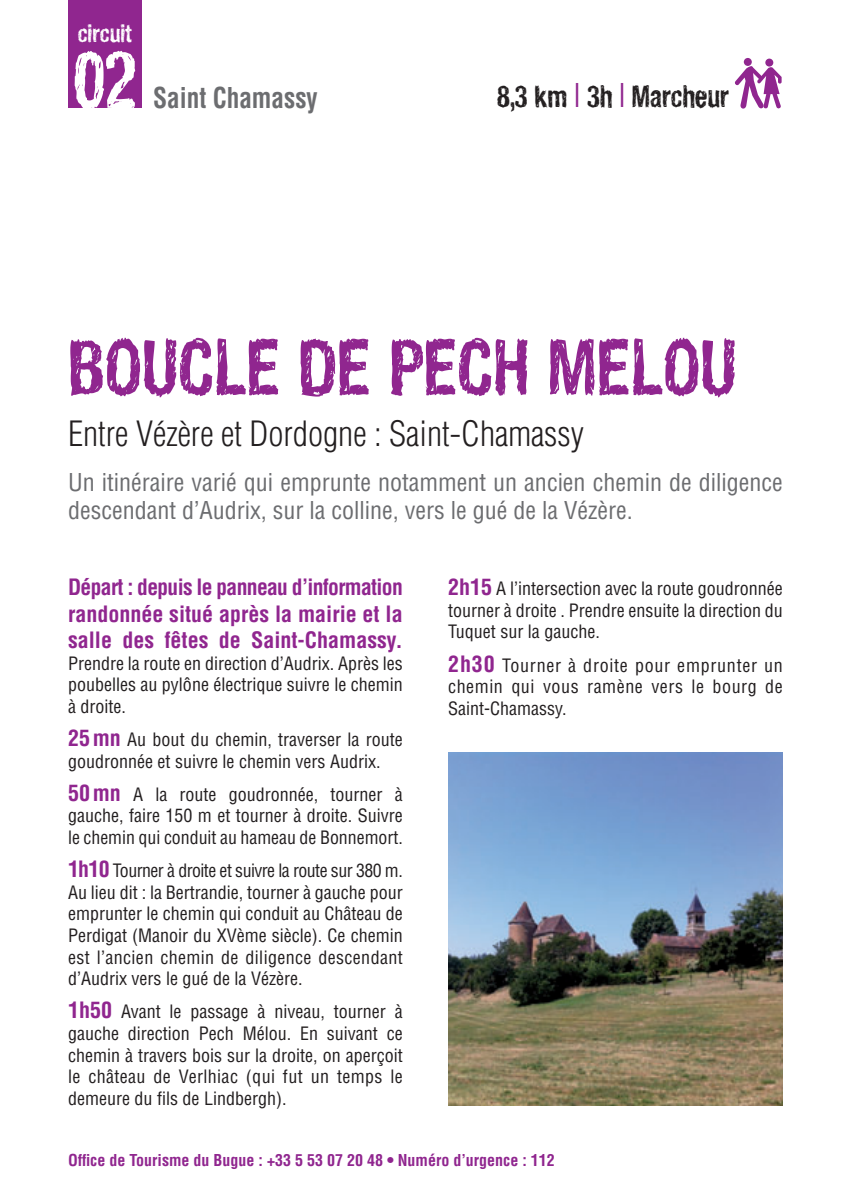
<style>
.page{position:relative;width:851px;height:1191px;background:#fff}
.page>*{position:absolute;margin:0;border:0;box-sizing:border-box;transform-origin:0 0}
.t1{font:700 80px "Hand Vetica";color:#fff;scale:.8 1}
.t2{font:700 76px "Hand Vetica";color:#90268f;scale:.9 1}
.t3{font:300 condensed 34px "Helvetica";color:#231f20}
.t4{font:700 30px "Hand Vetica";color:#231f20;scale:.85 1}
.t5{font:700 condensed 28px "Helvetica";color:#6c6d70;scale:.9 1}
.t6{font:condensed 24px/28px "Helvetica";color:#6c6d70}
.t7{font:700 24px "Hand Vetica";color:#fff;scale:.9 1}
.t8{font:700 condensed 22px/26.4px "Helvetica";color:#90268f;text-align:justify}
.t9{font:condensed 18px/21.6px "Helvetica";color:#231f20;text-align:justify}
.t10{font:700 condensed 16px "Helvetica";color:#90268f}
.s1{font-family:"Helvetica";font-weight:400;font-stretch:condensed;font-size:32px;color:#90268f}
.s2{font-weight:700;font-size:22px;color:#90268f}
</style>
<div class="page">
<div style="left:68px;top:0;width:74px;height:108px;background:#90268f"></div>
<img style="left:448px;top:752px;width:334px;height:354px">
<div style="left:743px;top:58px;width:8px;height:8px;background:#90268f;border-radius:50%"></div>
<div style="left:765px;top:59px;width:8px;height:8px;background:#90268f;border-radius:50%"></div>
<svg style="left:734px;top:66px;width:47px;height:43px"></svg>
<h3 class="t7" style="left:78px;top:19px;width:62px">circuit</h3>
<h1 class="t1" style="left:73px;top:31px;width:81px">02</h1>
<h3 class="t5" style="left:153px;top:87px;width:184px">Saint Chamassy</h3>
<h3 class="t4" style="left:496px;top:78px;width:274px">8,3 km <span class="s1">l</span> 3h <span class="s1">l</span> Marcheur</h3>
<h2 class="t2" style="left:68px;top:321px;width:744px">BOUCLE DE PECH MELOU</h2>
<h3 class="t3" style="left:68px;top:421px;width:517px">Entre Vézère et Dordogne : Saint-Chamassy</h3>
<h3 class="t6" style="left:68px;top:470px;width:716px">Un itinéraire varié qui emprunte notamment un ancien chemin de diligence descendant d’Audrix, sur la colline, vers le gué de la Vézère.</h3>
<p class="t8" style="left:68px;top:576px;width:336px">Départ : depuis le panneau d’information randonnée situé après la mairie et la salle des fêtes de Saint-Chamassy.</p>
<p class="t9" style="left:68px;top:653px;width:336px">Prendre la route en direction d’Audrix. Après les poubelles au pylône électrique suivre le chemin à droite.</p>
<p class="t9" style="left:68px;top:730px;width:336px"><span class="s2">25 mn</span> Au bout du chemin, traverser la route goudronnée et suivre le chemin vers Audrix.</p>
<p class="t9" style="left:68px;top:785px;width:336px"><span class="s2">50 mn</span> A la route goudronnée, tourner à gauche, faire 150 m et tourner à droite. Suivre le chemin qui conduit au hameau de Bonnemort.</p>
<p class="t9" style="left:68px;top:861px;width:336px"><span class="s2">1h10</span> Tourner à droite et suivre la route sur 380 m.<br>Au lieu dit : la Bertrandie, tourner à gauche pour emprunter le chemin qui conduit au Château de Perdigat (Manoir du XVème siècle). Ce chemin est l’ancien chemin de diligence descendant d’Audrix vers le gué de la Vézère.</p>
<p class="t9" style="left:68px;top:1002px;width:336px"><span class="s2">1h50</span> Avant le passage à niveau, tourner à gauche direction Pech Mélou. En suivant ce chemin à travers bois sur la droite, on aperçoit le château de Verlhiac (qui fut un temps le demeure du fils de Lindbergh).</p>
<p class="t9" style="left:448px;top:579px;width:336px"><span class="s2">2h15</span> A l’intersection avec la route goudronnée tourner à droite . Prendre ensuite la direction du Tuquet sur la gauche.</p>
<p class="t9" style="left:448px;top:655px;width:336px"><span class="s2">2h30</span> Tourner à droite pour emprunter un chemin qui vous ramène vers le bourg de Saint-Chamassy.</p>
<p class="t10" style="left:68px;top:1154px;width:488px">Office de Tourisme du Bugue : +33 5 53 07 20 48 • Numéro d’urgence : 112</p>
</div>
